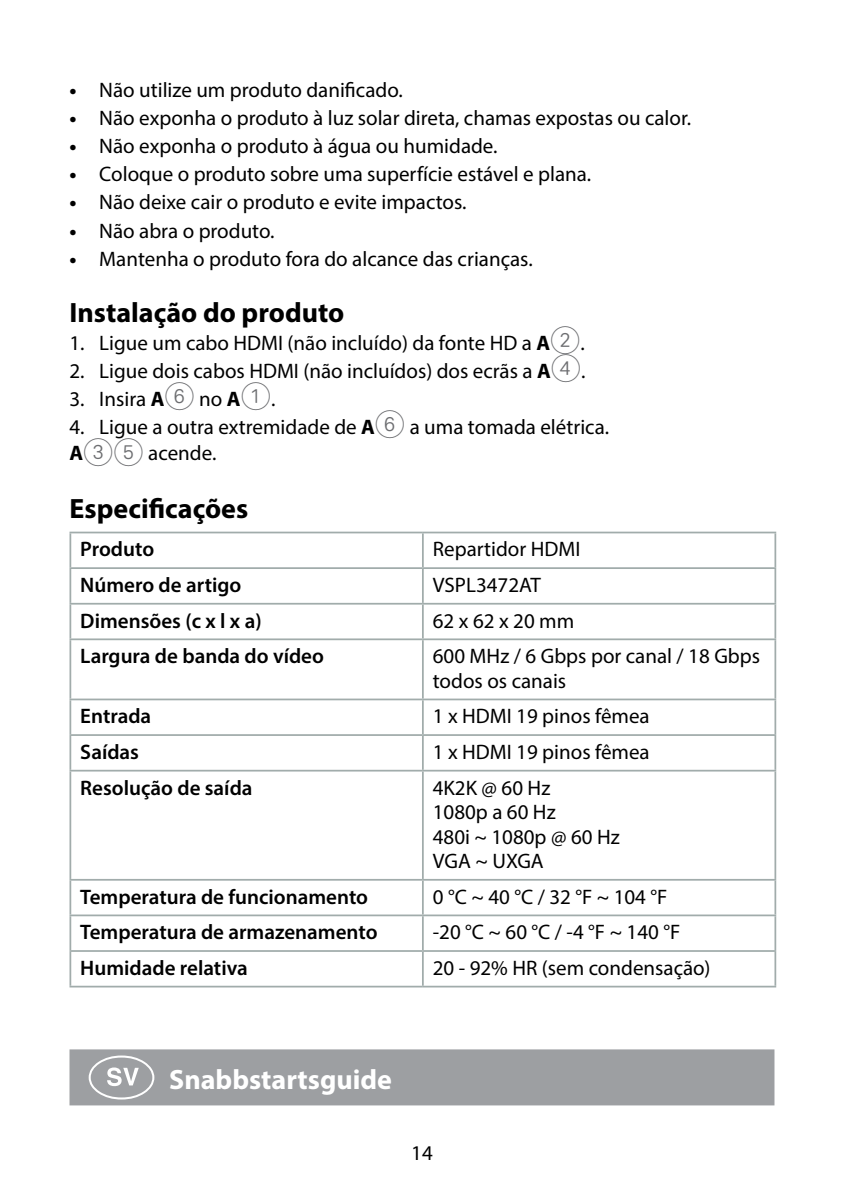
<style>
.page{position:relative;width:844px;height:1191px;background:#fff}
.page>*{position:absolute;margin:0;border:0;box-sizing:border-box;transform-origin:0 0}
.t1{font:63px "manualise countrycodes";color:#fff}
.t2{font:700 28px "Myriad Pro";color:#000}
.t3{font:700 28px "Myriad Pro";color:#fff}
.t4{font:21px/24.5px "Myriad Pro";color:#000}
.t5{font:600 21px "Myriad Pro";color:#000}
.s1{font-weight:700}
.s2{font-family:"Manualise Call out Glyphs";font-size:28px;color:#6d6e71}
</style>
<div class="page">
<div style="left:69px;top:1049px;width:705px;height:56px;background:#9d9fa2"></div>
<hr style="left:69px;top:531px;width:354px;height:2px;background:#a1acab">
<hr style="left:69px;top:533px;width:2px;height:34px;background:#a1acab">
<hr style="left:423px;top:531px;width:353px;height:2px;background:#a1acab">
<hr style="left:422px;top:533px;width:1px;height:34px;background:#a1acab">
<hr style="left:774px;top:533px;width:2px;height:34px;background:#a1acab">
<hr style="left:69px;top:567px;width:354px;height:2px;background:#a1acab">
<hr style="left:69px;top:569px;width:2px;height:34px;background:#a1acab">
<hr style="left:423px;top:567px;width:353px;height:2px;background:#a1acab">
<hr style="left:422px;top:569px;width:1px;height:34px;background:#a1acab">
<hr style="left:774px;top:569px;width:2px;height:34px;background:#a1acab">
<hr style="left:69px;top:603px;width:354px;height:1px;background:#a1acab">
<hr style="left:69px;top:604px;width:2px;height:34px;background:#a1acab">
<hr style="left:423px;top:603px;width:353px;height:1px;background:#a1acab">
<hr style="left:422px;top:604px;width:1px;height:34px;background:#a1acab">
<hr style="left:774px;top:604px;width:2px;height:34px;background:#a1acab">
<hr style="left:69px;top:638px;width:354px;height:2px;background:#a1acab">
<hr style="left:69px;top:640px;width:2px;height:58px;background:#a1acab">
<hr style="left:423px;top:638px;width:353px;height:2px;background:#a1acab">
<hr style="left:422px;top:640px;width:1px;height:58px;background:#a1acab">
<hr style="left:774px;top:640px;width:2px;height:58px;background:#a1acab">
<hr style="left:69px;top:698px;width:354px;height:2px;background:#a1acab">
<hr style="left:69px;top:700px;width:2px;height:34px;background:#a1acab">
<hr style="left:423px;top:698px;width:353px;height:2px;background:#a1acab">
<hr style="left:422px;top:700px;width:1px;height:34px;background:#a1acab">
<hr style="left:774px;top:700px;width:2px;height:34px;background:#a1acab">
<hr style="left:69px;top:734px;width:354px;height:2px;background:#a1acab">
<hr style="left:69px;top:736px;width:2px;height:34px;background:#a1acab">
<hr style="left:423px;top:734px;width:353px;height:2px;background:#a1acab">
<hr style="left:422px;top:736px;width:1px;height:34px;background:#a1acab">
<hr style="left:774px;top:736px;width:2px;height:34px;background:#a1acab">
<hr style="left:69px;top:770px;width:354px;height:1px;background:#a1acab">
<hr style="left:69px;top:771px;width:2px;height:108px;background:#a1acab">
<hr style="left:423px;top:770px;width:353px;height:1px;background:#a1acab">
<hr style="left:422px;top:771px;width:1px;height:108px;background:#a1acab">
<hr style="left:774px;top:771px;width:2px;height:108px;background:#a1acab">
<hr style="left:69px;top:879px;width:354px;height:1px;background:#a1acab">
<hr style="left:69px;top:880px;width:2px;height:34px;background:#a1acab">
<hr style="left:423px;top:879px;width:353px;height:1px;background:#a1acab">
<hr style="left:422px;top:880px;width:1px;height:34px;background:#a1acab">
<hr style="left:774px;top:880px;width:2px;height:34px;background:#a1acab">
<hr style="left:69px;top:914px;width:354px;height:2px;background:#a1acab">
<hr style="left:69px;top:916px;width:2px;height:34px;background:#a1acab">
<hr style="left:423px;top:914px;width:353px;height:2px;background:#a1acab">
<hr style="left:422px;top:916px;width:1px;height:34px;background:#a1acab">
<hr style="left:774px;top:916px;width:2px;height:34px;background:#a1acab">
<hr style="left:69px;top:950px;width:354px;height:2px;background:#a1acab">
<hr style="left:69px;top:952px;width:2px;height:33px;background:#a1acab">
<hr style="left:423px;top:950px;width:353px;height:2px;background:#a1acab">
<hr style="left:422px;top:952px;width:1px;height:33px;background:#a1acab">
<hr style="left:774px;top:952px;width:2px;height:33px;background:#a1acab">
<hr style="left:69px;top:985px;width:354px;height:2px;background:#a1acab">
<hr style="left:423px;top:985px;width:353px;height:2px;background:#a1acab">
<p class="t4" style="left:69px;top:78px;width:334px"><span class="s1">•</span> Não utilize um produto danificado.</p>
<p class="t4" style="left:69px;top:106px;width:623px"><span class="s1">•</span> Não exponha o produto à luz solar direta, chamas expostas ou calor.</p>
<p class="t4" style="left:69px;top:134px;width:429px"><span class="s1">•</span> Não exponha o produto à água ou humidade.</p>
<p class="t4" style="left:69px;top:162px;width:523px"><span class="s1">•</span> Coloque o produto sobre uma superfície estável e plana.</p>
<p class="t4" style="left:69px;top:190px;width:398px"><span class="s1">•</span> Não deixe cair o produto e evite impactos.</p>
<p class="t4" style="left:69px;top:218px;width:206px"><span class="s1">•</span> Não abra o produto.</p>
<p class="t4" style="left:69px;top:246px;width:464px"><span class="s1">•</span> Mantenha o produto fora do alcance das crianças.</p>
<h2 class="t2" style="left:69px;top:294px;width:276px">Instalação do produto</h2>
<p class="t4" style="left:69px;top:330px;width:517px">1. Ligue um cabo HDMI (não incluído) da fonte HD a <span class="s1">A</span><span class="s2">2</span>.</p>
<p class="t4" style="left:69px;top:358px;width:517px">2. Ligue dois cabos HDMI (não incluídos) dos ecrãs a <span class="s1">A</span><span class="s2">4</span>.</p>
<p class="t4" style="left:69px;top:386px;width:207px">3. Insira <span class="s1">A</span><span class="s2">6</span> no <span class="s1">A</span><span class="s2">1</span>.</p>
<p class="t4" style="left:69px;top:413px;width:541px;line-height:26.2px">4. Ligue a outra extremidade de <span class="s1">A</span><span class="s2">6</span> a uma tomada elétrica.<br><span class="s1">A</span><span class="s2">35</span> acende.</p>
<h2 class="t2" style="left:69px;top:490px;width:180px">Especificações</h2>
<p class="t5" style="left:80px;top:536px;width:75px">Produto</p>
<p class="t4" style="left:432px;top:537px;width:149px">Repartidor HDMI</p>
<p class="t5" style="left:80px;top:571px;width:162px">Número de artigo</p>
<p class="t4" style="left:432px;top:572px;width:109px">VSPL3472AT</p>
<p class="t5" style="left:80px;top:607px;width:183px">Dimensões (c x l x a)</p>
<p class="t4" style="left:432px;top:608px;width:143px">62 x 62 x 20 mm</p>
<p class="t5" style="left:80px;top:643px;width:245px">Largura de banda do vídeo</p>
<p class="t4" style="left:432px;top:643px;width:329px">600 MHz / 6 Gbps por canal / 18 Gbps todos os canais</p>
<p class="t5" style="left:80px;top:703px;width:72px">Entrada</p>
<p class="t4" style="left:432px;top:704px;width:218px">1 x HDMI 19 pinos fêmea</p>
<p class="t5" style="left:80px;top:738px;width:60px">Saídas</p>
<p class="t4" style="left:432px;top:739px;width:218px">1 x HDMI 19 pinos fêmea</p>
<p class="t5" style="left:80px;top:774px;width:174px">Resolução de saída</p>
<p class="t4" style="left:432px;top:775px;width:188px">4K2K @ 60 Hz<br>1080p a 60 Hz<br>480i ~ 1080p @ 60 Hz<br>VGA ~ UXGA</p>
<p class="t5" style="left:80px;top:883px;width:289px">Temperatura de funcionamento</p>
<p class="t4" style="left:432px;top:884px;width:236px">0 °C ~ 40 °C / 32 °F ~ 104 °F</p>
<p class="t5" style="left:80px;top:919px;width:299px">Temperatura de armazenamento</p>
<p class="t4" style="left:432px;top:919px;width:249px">-20 °C ~ 60 °C / -4 °F ~ 140 °F</p>
<p class="t5" style="left:80px;top:954px;width:169px">Humidade relativa</p>
<p class="t4" style="left:432px;top:955px;width:279px">20 - 92% HR (sem condensação)</p>
<h1 class="t1" style="left:79px;top:1041px;width:86px">e</h1>
<h2 class="t3" style="left:169px;top:1061px;width:224px">Snabbstartsguide</h2>
<p class="t4" style="left:411px;top:1140px;width:23px">14</p>
</div>
